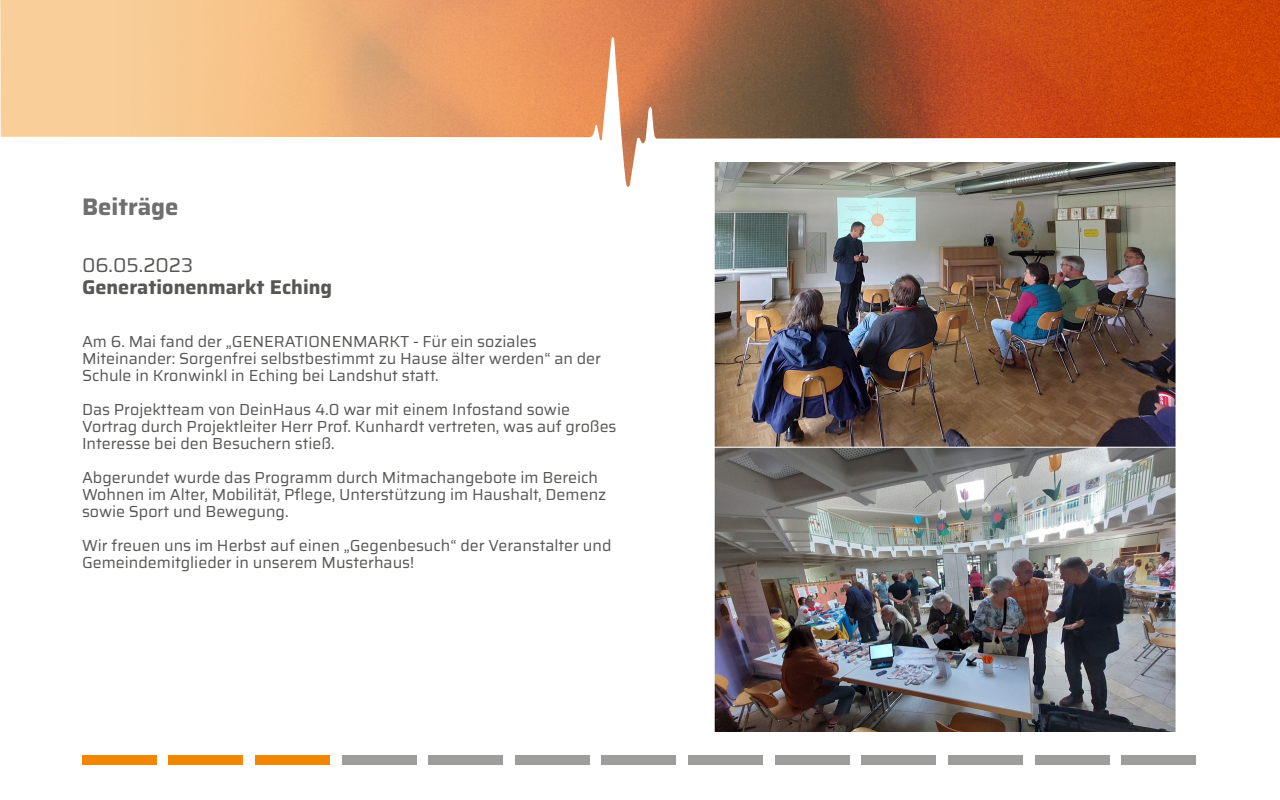
<style>
.page{position:relative;width:1280px;height:800px;background:#fff}
.page>*{position:absolute;margin:0;border:0;box-sizing:border-box;transform-origin:0 0}
.t1{font:700 24px "Saira";color:#706f6f}
.t2{font:700 20px "Saira";color:#575756}
.t3{font:20px "Saira";color:#575756}
.t4{font:16px/17px "Saira";color:#575756}
</style>
<div class="page">
<svg style="left:0;top:0;width:1280px;height:187px"></svg>
<img style="left:714px;top:162px;width:462px;height:570px">
<div style="left:82px;top:755px;width:75px;height:10px;background:#f18700"></div>
<div style="left:169px;top:755px;width:74px;height:10px;background:#f18700"></div>
<div style="left:255px;top:755px;width:75px;height:10px;background:#f18700"></div>
<div style="left:342px;top:755px;width:74px;height:10px;background:#9d9d9c"></div>
<div style="left:428px;top:755px;width:75px;height:10px;background:#9d9d9c"></div>
<div style="left:515px;top:755px;width:75px;height:10px;background:#9d9d9c"></div>
<div style="left:602px;top:755px;width:74px;height:10px;background:#9d9d9c"></div>
<div style="left:688px;top:755px;width:75px;height:10px;background:#9d9d9c"></div>
<div style="left:775px;top:755px;width:75px;height:10px;background:#9d9d9c"></div>
<div style="left:862px;top:755px;width:74px;height:10px;background:#9d9d9c"></div>
<div style="left:948px;top:755px;width:75px;height:10px;background:#9d9d9c"></div>
<div style="left:1035px;top:755px;width:74px;height:10px;background:#9d9d9c"></div>
<div style="left:1121px;top:755px;width:75px;height:10px;background:#9d9d9c"></div>
<h1 class="t1" style="left:82px;top:188px;width:98px">Beiträge</h1>
<p class="t3" style="left:82px;top:250px;width:113px">06.05.2023</p>
<p class="t2" style="left:82px;top:271px;width:252px">Generationenmarkt Eching</p>
<p class="t4" style="left:82px;top:332px;width:521px">Am 6. Mai fand der „GENERATIONENMARKT - Für ein soziales<br>Miteinander: Sorgenfrei selbstbestimmt zu Hause älter werden“ an der<br>Schule in Kronwinkl in Eching bei Landshut statt.</p>
<p class="t4" style="left:82px;top:400px;width:536px">Das Projektteam von DeinHaus 4.0 war mit einem Infostand sowie<br>Vortrag durch Projektleiter Herr Prof. Kunhardt vertreten, was auf großes<br>Interesse bei den Besuchern stieß.</p>
<p class="t4" style="left:82px;top:468px;width:526px">Abgerundet wurde das Programm durch Mitmachangebote im Bereich<br>Wohnen im Alter, Mobilität, Pflege, Unterstützung im Haushalt, Demenz sowie Sport und Bewegung.</p>
<p class="t4" style="left:82px;top:536px;width:531px">Wir freuen uns im Herbst auf einen „Gegenbesuch“ der Veranstalter und<br>Gemeindemitglieder in unserem Musterhaus!</p>
</div>
